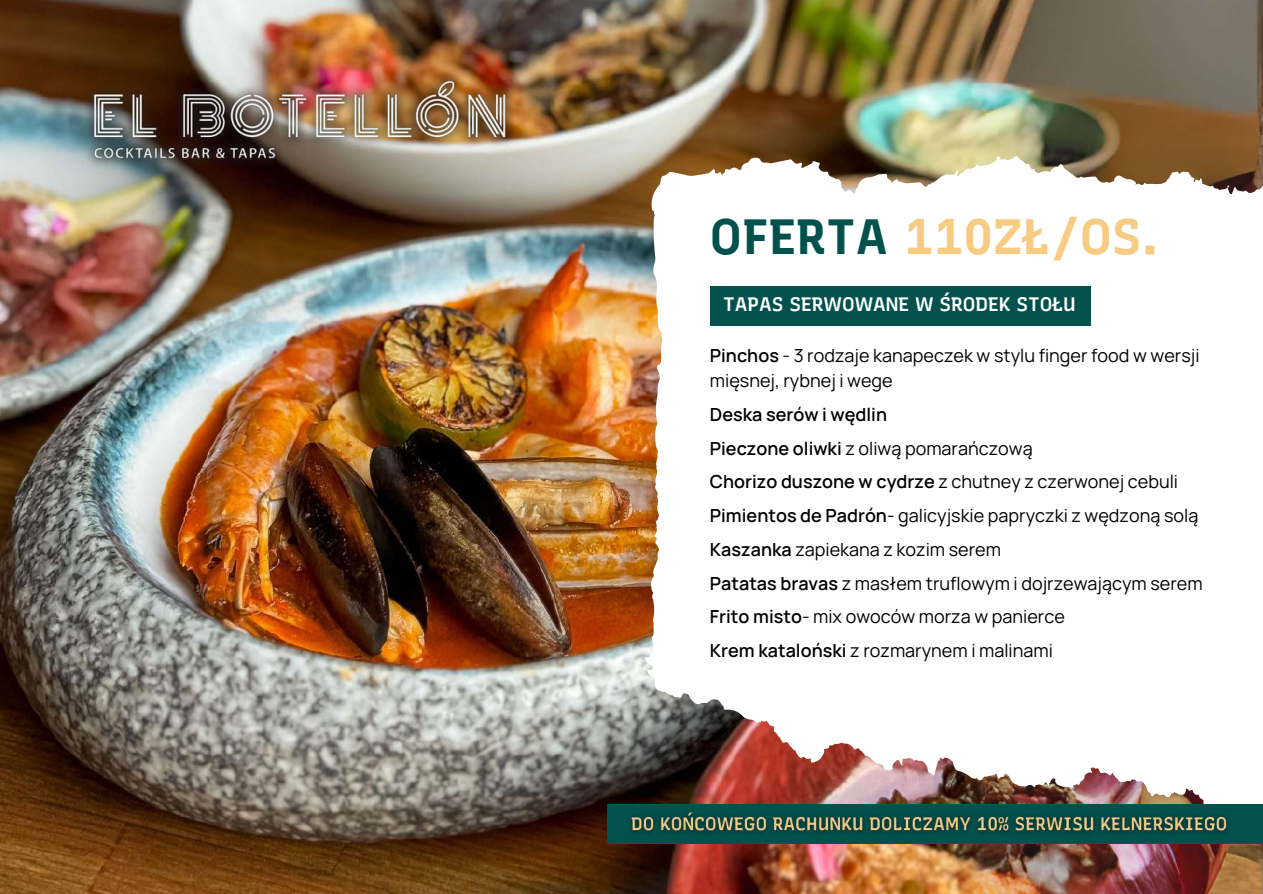
<style>
.page{position:relative;width:1263px;height:894px;background:#fff}
.page>*{position:absolute;margin:0;border:0;box-sizing:border-box;transform-origin:0 0}
.t1{font:700 49.5px "Recursive";color:#f7cb82}
.t2{font:600 19.5px "Recursive";color:#fff}
.t3{font:18px/33.8px "Manrope";color:#000}
.s1{color:#02514c}
.s2{font-weight:600}
</style>
<div class="page">
<img style="left:0;top:0;width:1263px;height:893px">
<svg style="left:644px;top:155px;width:619px;height:649px"></svg>
<div style="left:710px;top:286px;width:381px;height:40px;background:#02514c"></div>
<div style="left:607px;top:804px;width:656px;height:39px;background:#02514c"></div>
<img style="left:624px;top:803px;width:610px;height:30px">
<img style="left:62px;top:66px;width:476px;height:110px">
<h1 class="t1" style="left:710px;top:207px;width:450px"><span class="s1">OFERTA</span> 110ZŁ/OS.</h1>
<p class="t2" style="left:723px;top:292px;width:354px">TAPAS SERWOWANE W ŚRODEK STOŁU</p>
<p class="t3" style="left:710px;top:343px;width:491px;line-height:24.8px"><span class="s2">Pinchos</span> - 3 rodzaje kanapeczek w stylu finger food w wersji mięsnej, rybnej i wege</p>
<p class="t3" style="left:710px;top:397px;width:494px"><span class="s2">Deska serów i wędlin<br>Pieczone oliwki</span> z oliwą pomarańczową<br><span class="s2">Chorizo duszone w cydrze</span> z chutney z czerwonej cebuli <span class="s2">Pimientos de Padrón</span>- galicyjskie papryczki z wędzoną solą <span class="s2">Kaszanka</span> zapiekana z kozim serem<br><span class="s2">Patatas bravas</span> z masłem truflowym i dojrzewającym serem <span class="s2">Frito misto</span>- mix owoców morza w panierce<br><span class="s2">Krem kataloński</span> z rozmarynem i malinami</p>
</div>
